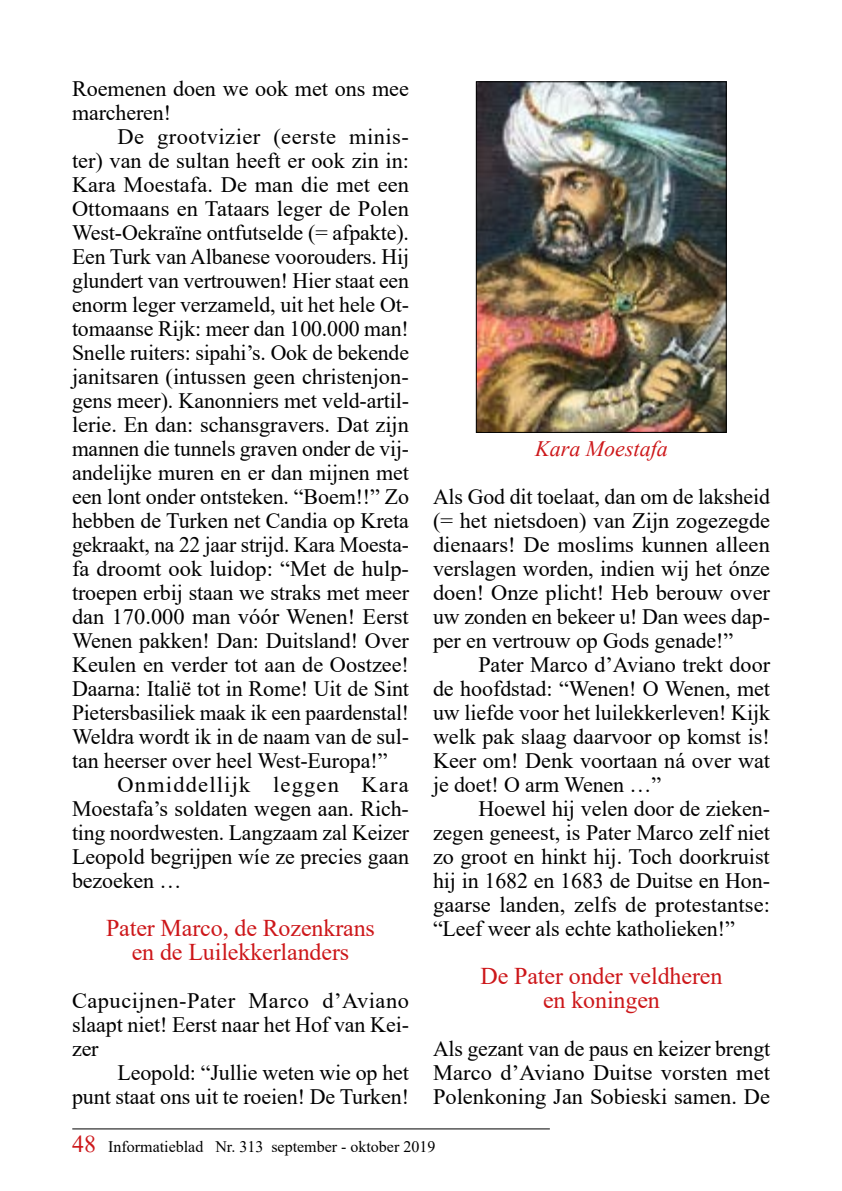
<style>
.page{position:relative;width:842px;height:1191px;background:#fff}
.page>*{position:absolute;margin:0;border:0;box-sizing:border-box;transform-origin:0 0}
.t1{font:24px/24px "Times New Roman";letter-spacing:-.005em;color:#cd171a;text-align:center}
.t2{font:22px/24px "Times New Roman";letter-spacing:-.005em;color:#000;text-align:justify}
.t3{font:22px "Times New Roman";letter-spacing:.02em;color:#000}
.t4{font:22px "Times New Roman";letter-spacing:.055em;color:#000}
.t5{font:italic 22px "Times New Roman";color:#cd171a}
.t6{font:16px "Times New Roman";color:#000}
.s1{font-size:24px;color:#cd171a}
</style>
<div class="page">
<hr style="left:72px;top:1128px;width:478px;height:1px;background:#000">
<img style="left:478px;top:83px;width:247px;height:348px">
<div style="left:476px;top:81px;width:251px;height:352px;border:1px solid #000"></div>
<p class="t2" style="left:72px;top:76px;width:338px">Roemenen doen we ook met ons mee marcheren!</p>
<p class="t3" style="left:117px;top:121px;width:293px">De grootvizier (eerste minis-</p>
<p class="t2" style="left:72px;top:148px;width:339px">ter) van de sultan heeft er ook zin in:</p>
<p class="t2" style="left:72px;top:172px;width:339px">Kara Moestafa. De man die met een</p>
<p class="t2" style="left:72px;top:196px;width:339px">Ottomaans en Tataars leger de Polen</p>
<p class="t2" style="left:72px;top:220px;width:339px">West-Oekraïne ontfutselde (= afpakte).</p>
<p class="t2" style="left:72px;top:244px;width:339px">Een Turk van Albanese voorouders. Hij</p>
<p class="t2" style="left:72px;top:268px;width:338px">glundert van vertrouwen! Hier staat een</p>
<p class="t2" style="left:72px;top:292px;width:338px">enorm leger verzameld, uit het hele Ot-</p>
<p class="t2" style="left:72px;top:316px;width:338px">tomaanse Rijk: meer dan 100.000 man!</p>
<p class="t2" style="left:72px;top:340px;width:338px">Snelle ruiters: sipahi’s. Ook de bekende</p>
<p class="t2" style="left:72px;top:364px;width:338px">janitsaren (intussen geen christenjon-</p>
<p class="t2" style="left:72px;top:388px;width:339px">gens meer). Kanonniers met veld-artil-</p>
<p class="t2" style="left:72px;top:412px;width:338px">lerie. En dan: schansgravers. Dat zijn</p>
<p class="t2" style="left:72px;top:436px;width:338px">mannen die tunnels graven onder de vij-</p>
<p class="t2" style="left:72px;top:460px;width:339px">andelijke muren en er dan mijnen met</p>
<p class="t2" style="left:72px;top:484px;width:338px">een lont onder ontsteken. “Boem!!” Zo</p>
<p class="t2" style="left:72px;top:508px;width:338px">hebben de Turken net Candia op Kreta</p>
<p class="t2" style="left:72px;top:532px;width:338px">gekraakt, na 22 jaar strijd. Kara Moesta-</p>
<p class="t2" style="left:72px;top:556px;width:338px">fa droomt ook luidop: “Met de hulp-</p>
<p class="t2" style="left:72px;top:580px;width:339px">troepen erbij staan we straks met meer</p>
<p class="t2" style="left:72px;top:604px;width:338px">dan 170.000 man vóór Wenen! Eerst</p>
<p class="t2" style="left:72px;top:628px;width:338px">Wenen pakken! Dan: Duitsland! Over</p>
<p class="t2" style="left:72px;top:652px;width:339px">Keulen en verder tot aan de Oostzee!</p>
<p class="t2" style="left:72px;top:676px;width:338px">Daarna: Italië tot in Rome! Uit de Sint</p>
<p class="t2" style="left:72px;top:700px;width:339px">Pietersbasiliek maak ik een paardenstal!</p>
<p class="t2" style="left:72px;top:724px;width:338px">Weldra wordt ik in de naam van de sul-</p>
<p class="t2" style="left:72px;top:748px;width:317px">tan heerser over heel West-Europa!”</p>
<p class="t4" style="left:117px;top:769px;width:293px">Onmiddellijk leggen Kara</p>
<p class="t2" style="left:72px;top:796px;width:338px">Moestafa’s soldaten wegen aan. Rich-</p>
<p class="t2" style="left:72px;top:820px;width:339px">ting noordwesten. Langzaam zal Keizer</p>
<p class="t2" style="left:72px;top:844px;width:338px">Leopold begrijpen wíe ze precies gaan</p>
<p class="t2" style="left:72px;top:868px;width:111px">bezoeken …</p>
<p class="t1" style="left:106px;top:915px;width:270px">Pater Marco, de Rozenkrans en de Luilekkerlanders</p>
<p class="t2" style="left:72px;top:988px;width:339px">Capucijnen-Pater Marco d’Aviano slaapt niet! Eerst naar het Hof van Kei&shy;zer</p>
<p class="t2" style="left:72px;top:1060px;width:339px;text-align:right">Leopold: “Jullie weten wie op het<br>punt staat ons uit te roeien! De Turken!</p>
<p class="t5" style="left:535px;top:433px;width:134px">Kara Moestafa</p>
<p class="t2" style="left:433px;top:484px;width:339px">Als God dit toelaat, dan om de laksheid (= het nietsdoen) van Zijn zogezegde dienaars! De moslims kunnen alleen verslagen worden, indien wij het ónze doen! Onze plicht! Heb berouw over uw zonden en bekeer u! Dan wees dap&shy;per en vertrouw op Gods genade!”</p>
<p class="t2" style="left:433px;top:652px;width:339px;text-indent:45px">Pater Marco d’Aviano trekt door de hoofdstad: “Wenen! O Wenen, met uw liefde voor het luilekkerleven! Kijk welk pak slaag daarvoor op komst is!<br>Keer om! Denk voortaan ná over wat je doet! O arm Wenen …”</p>
<p class="t2" style="left:433px;top:796px;width:339px;text-indent:45px">Hoewel hij velen door de zieken&shy;zegen geneest, is Pater Marco zelf niet zo groot en hinkt hij. Toch doorkruist hij in 1682 en 1683 de Duitse en Hon&shy;gaarse landen, zelfs de protestantse: “Leef weer als echte katholieken!”</p>
<p class="t1" style="left:481px;top:963px;width:243px">De Pater onder veldheren en koningen</p>
<p class="t2" style="left:433px;top:1036px;width:339px">Als gezant van de paus en keizer brengt Marco d’Aviano Duitse vorsten met Polenkoning Jan Sobieski samen. De</p>
<p class="t6" style="left:72px;top:1134px;width:365px"><span class="s1">48</span> Informatieblad Nr. 313 september - oktober 2019</p>
</div>
